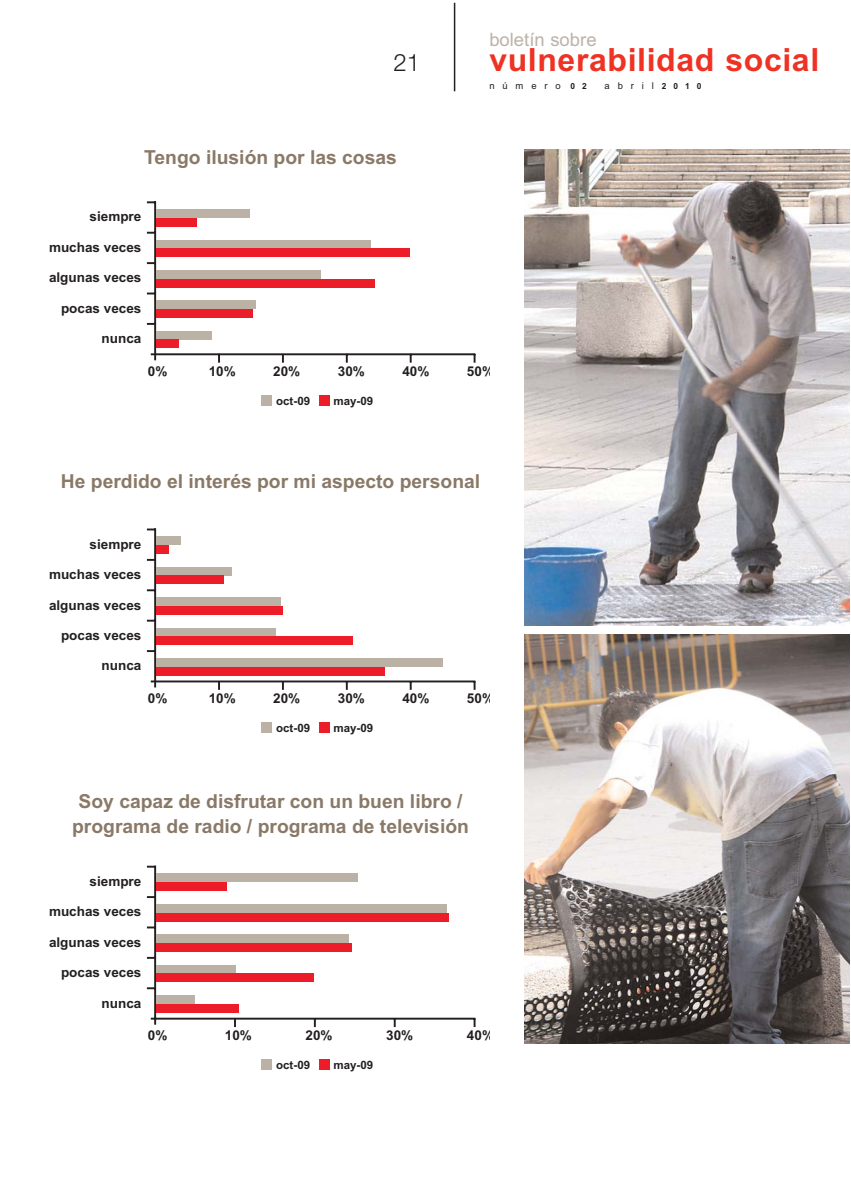
<style>
.page{position:relative;width:851px;height:1191px;background:#fff}
.page>*{position:absolute;margin:0;border:0;box-sizing:border-box;transform-origin:0 0}
.t1{font:700 31.95px "Arial";letter-spacing:.02em;color:#ee3224}
.t2{font:300 24px "Helvetica Neue";color:#231f20}
.t3{font:700 19.35px/25px "Arial";color:#8a7967;text-align:center}
.t4{font:18.45px "Arial";color:#bcb2a8}
.t5{font:700 13.5px "Arial";color:#231f20}
.t6{font:700 11.55px "Arial";color:#231f20}
.t7{font:9.45px "Arial";letter-spacing:.835em;color:#231f20}
.s1{font-weight:700;font-size:8.4px}
</style>
<div class="page">
<hr style="left:454px;top:3px;width:1px;height:88px;background:#231f20">
<div style="left:262px;top:395px;width:10px;height:10px;background:#bbb1a5"></div>
<div style="left:319px;top:395px;width:10px;height:10px;background:#ed1c29"></div>
<hr style="left:154px;top:201px;width:2px;height:159px;background:#231f20">
<svg style="left:147px;top:201px;width:7px;height:2px"></svg>
<svg style="left:147px;top:262px;width:7px;height:2px"></svg>
<svg style="left:147px;top:232px;width:7px;height:2px"></svg>
<svg style="left:147px;top:292px;width:7px;height:2px"></svg>
<svg style="left:147px;top:323px;width:7px;height:2px"></svg>
<svg style="left:282px;top:355px;width:2px;height:8px"></svg>
<svg style="left:218px;top:355px;width:2px;height:8px"></svg>
<svg style="left:346px;top:355px;width:2px;height:8px"></svg>
<svg style="left:409px;top:355px;width:2px;height:8px"></svg>
<svg style="left:473px;top:355px;width:2px;height:8px"></svg>
<hr style="left:151px;top:353px;width:324px;height:2px;background:#231f20">
<div style="left:156px;top:209px;width:94px;height:9px;background:#bbb1a5"></div>
<div style="left:156px;top:218px;width:41px;height:8px;background:#ed1c29"></div>
<div style="left:156px;top:240px;width:215px;height:8px;background:#bbb1a5"></div>
<div style="left:156px;top:248px;width:253px;height:9px;background:#ed1c29"></div>
<div style="left:156px;top:270px;width:164px;height:9px;background:#bbb1a5"></div>
<div style="left:156px;top:279px;width:218px;height:8px;background:#ed1c29"></div>
<div style="left:156px;top:301px;width:100px;height:8px;background:#bbb1a5"></div>
<div style="left:156px;top:309px;width:96px;height:9px;background:#ed1c29"></div>
<div style="left:156px;top:331px;width:55px;height:8px;background:#bbb1a5"></div>
<div style="left:156px;top:340px;width:23px;height:8px;background:#ed1c29"></div>
<div style="left:262px;top:722px;width:10px;height:10px;background:#bbb1a5"></div>
<div style="left:319px;top:722px;width:10px;height:10px;background:#ed1c29"></div>
<hr style="left:154px;top:528px;width:2px;height:159px;background:#231f20">
<svg style="left:147px;top:528px;width:9px;height:2px"></svg>
<svg style="left:147px;top:589px;width:7px;height:2px"></svg>
<svg style="left:147px;top:559px;width:7px;height:2px"></svg>
<svg style="left:147px;top:619px;width:7px;height:2px"></svg>
<svg style="left:147px;top:650px;width:7px;height:2px"></svg>
<svg style="left:282px;top:682px;width:2px;height:8px"></svg>
<svg style="left:218px;top:682px;width:2px;height:8px"></svg>
<svg style="left:346px;top:682px;width:2px;height:8px"></svg>
<svg style="left:409px;top:682px;width:2px;height:8px"></svg>
<svg style="left:473px;top:682px;width:2px;height:8px"></svg>
<hr style="left:151px;top:680px;width:324px;height:2px;background:#231f20">
<div style="left:156px;top:536px;width:24px;height:9px;background:#bbb1a5"></div>
<div style="left:156px;top:545px;width:13px;height:9px;background:#ed1c29"></div>
<div style="left:156px;top:567px;width:76px;height:8px;background:#bbb1a5"></div>
<div style="left:156px;top:575px;width:67px;height:9px;background:#ed1c29"></div>
<div style="left:156px;top:597px;width:125px;height:9px;background:#bbb1a5"></div>
<div style="left:156px;top:606px;width:126px;height:8px;background:#ed1c29"></div>
<div style="left:156px;top:628px;width:119px;height:8px;background:#bbb1a5"></div>
<div style="left:156px;top:636px;width:197px;height:9px;background:#ed1c29"></div>
<div style="left:156px;top:658px;width:287px;height:8px;background:#bbb1a5"></div>
<div style="left:156px;top:667px;width:229px;height:8px;background:#ed1c29"></div>
<div style="left:262px;top:1059px;width:10px;height:10px;background:#bbb1a5"></div>
<div style="left:319px;top:1059px;width:10px;height:10px;background:#ed1c29"></div>
<hr style="left:154px;top:865px;width:2px;height:159px;background:#231f20">
<svg style="left:147px;top:865px;width:9px;height:2px"></svg>
<svg style="left:147px;top:926px;width:7px;height:2px"></svg>
<svg style="left:147px;top:896px;width:7px;height:2px"></svg>
<svg style="left:147px;top:987px;width:7px;height:2px"></svg>
<svg style="left:234px;top:1019px;width:2px;height:8px"></svg>
<svg style="left:314px;top:1019px;width:2px;height:8px"></svg>
<svg style="left:393px;top:1019px;width:2px;height:8px"></svg>
<svg style="left:473px;top:1019px;width:2px;height:8px"></svg>
<hr style="left:151px;top:1017px;width:324px;height:2px;background:#231f20">
<div style="left:156px;top:873px;width:201px;height:9px;background:#bbb1a5"></div>
<div style="left:156px;top:882px;width:71px;height:9px;background:#ed1c29"></div>
<div style="left:156px;top:904px;width:290px;height:8px;background:#bbb1a5"></div>
<div style="left:156px;top:913px;width:293px;height:8px;background:#ed1c29"></div>
<div style="left:156px;top:934px;width:193px;height:9px;background:#bbb1a5"></div>
<div style="left:156px;top:943px;width:196px;height:8px;background:#ed1c29"></div>
<div style="left:156px;top:965px;width:80px;height:8px;background:#bbb1a5"></div>
<div style="left:156px;top:973px;width:158px;height:9px;background:#ed1c29"></div>
<div style="left:156px;top:995px;width:39px;height:9px;background:#bbb1a5"></div>
<div style="left:156px;top:1004px;width:83px;height:8px;background:#ed1c29"></div>
<img style="left:524px;top:150px;width:325px;height:475px">
<img style="left:524px;top:635px;width:325px;height:408px">
<h3 class="t4" style="left:489px;top:33px;width:109px">boletín sobre</h3>
<p class="t7" style="left:489px;top:82px;width:99px">número <span class="s1">02</span></p>
<p class="t7" style="left:604px;top:82px;width:99px">abril<span class="s1">2010</span></p>
<h2 class="t2" style="left:393px;top:54px;width:28px">21</h2>
<h1 class="t1" style="left:489px;top:48px;width:331px">vulnerabilidad social</h1>
<h3 class="t3" style="left:144px;top:146px;width:254px">Tengo ilusión por las cosas</h3>
<p class="t5" style="left:90px;top:212px;width:53px">siempre</p>
<p class="t5" style="left:49px;top:242px;width:94px">muchas veces</p>
<p class="t5" style="left:49px;top:273px;width:94px">algunas veces</p>
<p class="t5" style="left:61px;top:303px;width:82px">pocas veces</p>
<p class="t5" style="left:102px;top:333px;width:41px">nunca</p>
<p class="t5" style="left:148px;top:366px;width:21px">0%</p>
<p class="t5" style="left:273px;top:366px;width:29px">20%</p>
<p class="t5" style="left:338px;top:366px;width:29px">30%</p>
<p class="t5" style="left:402px;top:366px;width:29px">40%</p>
<p class="t5" style="left:467px;top:366px;width:29px">50%</p>
<p class="t6" style="left:276px;top:397px;width:35px">oct-09</p>
<p class="t6" style="left:333px;top:397px;width:41px">may-09</p>
<p class="t5" style="left:209px;top:366px;width:29px">10%</p>
<h3 class="t3" style="left:61px;top:471px;width:420px">He perdido el interés por mi aspecto personal</h3>
<p class="t5" style="left:90px;top:539px;width:53px">siempre</p>
<p class="t5" style="left:49px;top:569px;width:94px">muchas veces</p>
<p class="t5" style="left:49px;top:600px;width:94px">algunas veces</p>
<p class="t5" style="left:61px;top:630px;width:82px">pocas veces</p>
<p class="t5" style="left:102px;top:660px;width:41px">nunca</p>
<p class="t5" style="left:148px;top:693px;width:21px">0%</p>
<p class="t5" style="left:273px;top:693px;width:29px">20%</p>
<p class="t5" style="left:338px;top:693px;width:29px">30%</p>
<p class="t5" style="left:402px;top:693px;width:29px">40%</p>
<p class="t5" style="left:467px;top:693px;width:29px">50%</p>
<p class="t6" style="left:276px;top:724px;width:35px">oct-09</p>
<p class="t6" style="left:333px;top:724px;width:41px">may-09</p>
<p class="t5" style="left:209px;top:693px;width:29px">10%</p>
<h3 class="t3" style="left:72px;top:790px;width:398px">Soy capaz de disfrutar con un buen libro / programa de radio / programa de televisión</h3>
<p class="t5" style="left:90px;top:876px;width:53px">siempre</p>
<p class="t5" style="left:49px;top:906px;width:94px">muchas veces</p>
<p class="t5" style="left:49px;top:937px;width:94px">algunas veces</p>
<p class="t5" style="left:61px;top:967px;width:82px">pocas veces</p>
<p class="t5" style="left:102px;top:998px;width:41px">nunca</p>
<p class="t5" style="left:148px;top:1030px;width:21px">0%</p>
<p class="t5" style="left:225px;top:1030px;width:29px">10%</p>
<p class="t5" style="left:305px;top:1030px;width:29px">20%</p>
<p class="t5" style="left:386px;top:1030px;width:29px">30%</p>
<p class="t5" style="left:467px;top:1030px;width:29px">40%</p>
<p class="t6" style="left:276px;top:1061px;width:35px">oct-09</p>
<p class="t6" style="left:333px;top:1061px;width:41px">may-09</p>
</div>
